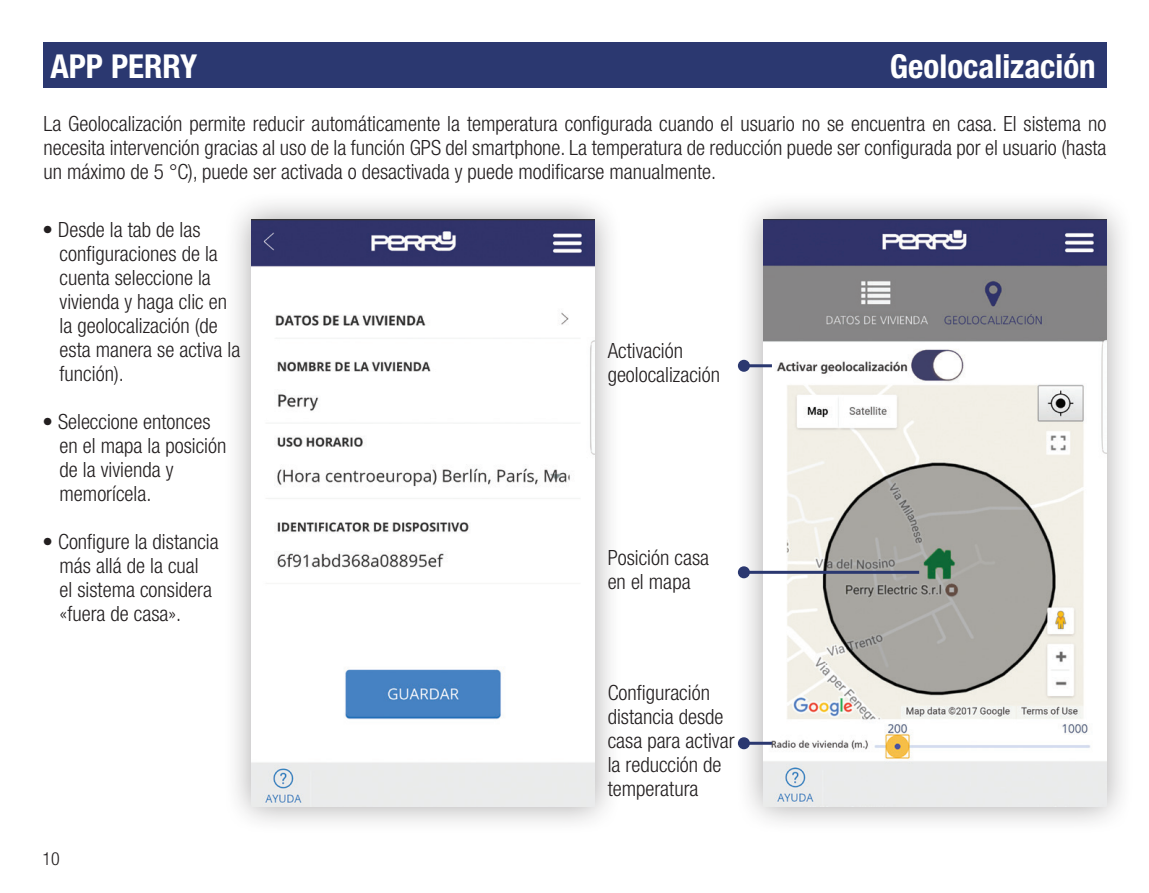
<style>
.page{position:relative;width:1149px;height:893px;background:#fff}
.page>*{position:absolute;margin:0;border:0;box-sizing:border-box;transform-origin:0 0}
.t1{font:700 condensed 33px "Helvetica Neue";color:#fff}
.t2{font:300 condensed 21px/24px "Helvetica Neue";color:#231f20}
.t3{font:300 condensed 18px "Helvetica Neue";color:#231f20}
</style>
<div class="page">
<div style="left:43px;top:43px;width:1063px;height:45px;background:#2b3870"></div>
<div style="left:223px;top:191px;width:400px;height:644px;background:#231f20;opacity:.4"></div>
<img style="left:251px;top:220px;width:343px;height:587px">
<div style="left:734px;top:191px;width:400px;height:644px;background:#231f20;opacity:.4"></div>
<img style="left:763px;top:220px;width:343px;height:587px">
<hr style="left:743px;top:742px;width:28px;height:3px;background:#2b3870">
<div style="left:737px;top:737px;width:12px;height:12px;background:#2b3870;border-radius:50%"></div>
<hr style="left:743px;top:571px;width:175px;height:3px;background:#2b3870">
<div style="left:737px;top:566px;width:12px;height:12px;background:#2b3870;border-radius:50%"></div>
<hr style="left:743px;top:364px;width:28px;height:3px;background:#2b3870">
<div style="left:737px;top:360px;width:12px;height:12px;background:#2b3870;border-radius:50%"></div>
<p class="t1" style="left:50px;top:47px;width:148px">APP PERRY</p>
<p class="t1" style="left:889px;top:47px;width:207px">Geolocalización</p>
<p class="t2" style="left:43px;top:111px;width:1064px;text-align:justify">La Geolocalización permite reducir automáticamente la temperatura configurada cuando el usuario no se encuentra en casa. El sistema no necesita intervención gracias al uso de la función GPS del smartphone. La temperatura de reducción puede ser configurada por el usuario (hasta un máximo de 5 °C), puede ser activada o desactivada y puede modificarse manualmente.</p>
<p class="t2" style="left:60px;top:217px;width:182px;text-indent:-17px">• Desde la tab de las configuraciones de la cuenta seleccione la vivienda y haga clic en la geolocalización (de esta manera se activa la función).</p>
<p class="t2" style="left:60px;top:409px;width:168px;text-indent:-17px">• Seleccione entonces en el mapa la posición de la vivienda y memorícela.</p>
<p class="t2" style="left:60px;top:529px;width:161px;text-indent:-17px">• Configure la distancia más allá de la cual<br>el sistema considera «fuera de casa».</p>
<p class="t2" style="left:607px;top:338px;width:77px">Activación</p>
<p class="t2" style="left:607px;top:362px;width:114px">geolocalización</p>
<p class="t2" style="left:607px;top:545px;width:103px">Posición casa en el mapa</p>
<p class="t3" style="left:43px;top:848px;width:19px">10</p>
<p class="t2" style="left:607px;top:680px;width:128px">Configuración distancia desde casa para activar la reducción de temperatura</p>
</div>
